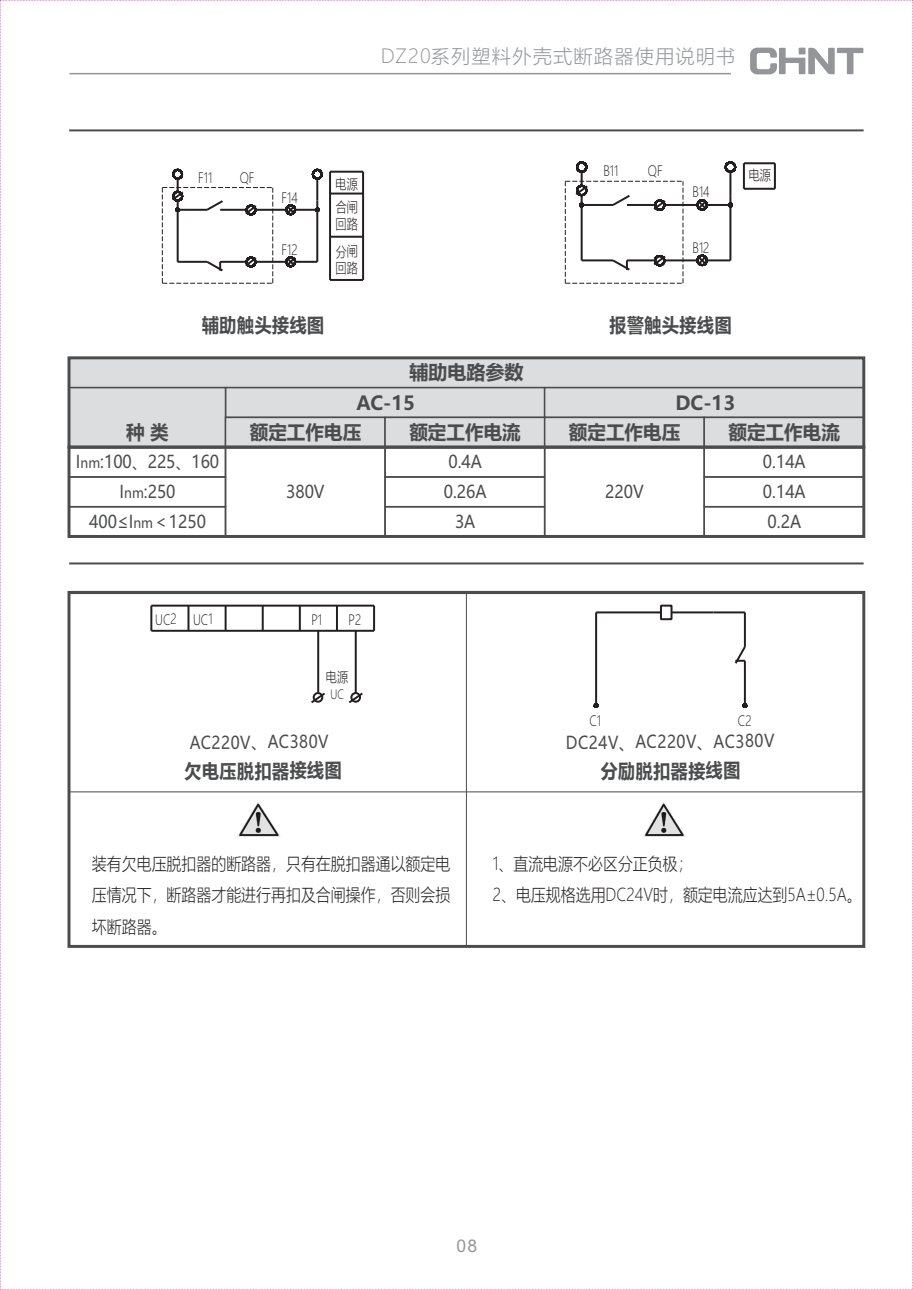
<style>
.page{position:relative;width:913px;height:1290px;background:#fff}
.page>*{position:absolute;margin:0;border:0;box-sizing:border-box;transform-origin:0 0}
.t1{font:700 19.25px "Microsoft Ya Hei";letter-spacing:.02em;color:#4b4c4d;scale:.88 1}
.t2{font:700 19.25px "Microsoft Ya Hei";color:#4b4c4d;scale:.96 1}
.t3{font:300 19.25px "Microsoft Ya Hei";letter-spacing:.06em;color:#939598}
.t4{font:700 19.25px "Microsoft Ya Hei";color:#4b4c4d}
.t5{font:300 17.5px/31.2px "Microsoft Ya Hei";color:#231f20;text-align:justify;scale:.85 1}
.t6{font:17.5px/29.8px "Microsoft Ya Hei";color:#4b4c4d;text-align:center;scale:.9 1}
.t7{font:17.5px "Microsoft Ya Hei";letter-spacing:.02em;color:#4b4c4d;scale:.88 1}
.t8{font:17.5px "Arial";color:#939598}
.t9{font:300 14px/23.1px "Microsoft Ya Hei";color:#231f20;scale:.8 1}
.s1{font-size:14px}
.s2{font-size:19.25px}
</style>
<div class="page">
<hr style="left:69px;top:73px;width:662px;height:1px;background:#939598">
<svg style="left:750px;top:48px;width:113px;height:26px"></svg>
<hr style="left:596px;top:611px;width:65px;height:2px;background:#231f20">
<hr style="left:744px;top:661px;width:2px;height:45px;background:#231f20">
<hr style="left:744px;top:612px;width:2px;height:35px;background:#231f20">
<hr style="left:671px;top:611px;width:42px;height:2px;background:#231f20">
<hr style="left:595px;top:612px;width:2px;height:94px;background:#231f20">
<hr style="left:713px;top:611px;width:32px;height:2px;background:#231f20">
<svg style="left:659px;top:604px;width:14px;height:17px"></svg>
<svg style="left:735px;top:644px;width:11px;height:22px"></svg>
<svg style="left:742px;top:703px;width:5px;height:5px"></svg>
<svg style="left:594px;top:703px;width:4px;height:5px"></svg>
<hr style="left:744px;top:162px;width:31px;height:2px;background:#231f20">
<hr style="left:774px;top:163px;width:2px;height:26px;background:#231f20">
<hr style="left:744px;top:188px;width:31px;height:2px;background:#231f20">
<div style="left:576px;top:161px;width:11px;height:12px;border:2px solid #231f20;border-radius:50%"></div>
<hr style="left:743px;top:163px;width:2px;height:26px;background:#231f20">
<div style="left:725px;top:161px;width:11px;height:12px;border:2px solid #231f20;border-radius:50%"></div>
<hr style="left:729px;top:172px;width:2px;height:23px;background:#231f20">
<hr style="left:707px;top:259px;width:23px;height:2px;background:#231f20">
<hr style="left:664px;top:259px;width:33px;height:2px;background:#231f20">
<hr style="left:707px;top:204px;width:25px;height:2px;background:#231f20">
<hr style="left:664px;top:204px;width:33px;height:2px;background:#231f20">
<hr style="left:729px;top:195px;width:2px;height:65px;background:#231f20">
<div style="left:172px;top:169px;width:11px;height:11px;border:2px solid #231f20;border-radius:50%"></div>
<hr style="left:330px;top:171px;width:33px;height:2px;background:#231f20">
<hr style="left:362px;top:172px;width:2px;height:108px;background:#231f20">
<hr style="left:330px;top:279px;width:33px;height:2px;background:#231f20">
<hr style="left:329px;top:172px;width:2px;height:108px;background:#231f20">
<hr style="left:330px;top:193px;width:33px;height:2px;background:#231f20">
<hr style="left:330px;top:236px;width:33px;height:2px;background:#231f20">
<div style="left:312px;top:169px;width:11px;height:11px;border:2px solid #231f20;border-radius:50%"></div>
<hr style="left:316px;top:179px;width:2px;height:22px;background:#231f20">
<hr style="left:295px;top:261px;width:22px;height:2px;background:#231f20">
<hr style="left:255px;top:261px;width:31px;height:2px;background:#231f20">
<hr style="left:295px;top:209px;width:24px;height:2px;background:#231f20">
<hr style="left:255px;top:209px;width:31px;height:2px;background:#231f20">
<hr style="left:316px;top:201px;width:2px;height:61px;background:#231f20">
<hr style="left:151px;top:605px;width:223px;height:2px;background:#231f20">
<hr style="left:151px;top:630px;width:223px;height:2px;background:#231f20">
<hr style="left:150px;top:606px;width:2px;height:25px;background:#231f20">
<hr style="left:187px;top:606px;width:2px;height:25px;background:#231f20">
<hr style="left:225px;top:606px;width:2px;height:25px;background:#231f20">
<hr style="left:262px;top:606px;width:2px;height:25px;background:#231f20">
<hr style="left:299px;top:606px;width:2px;height:25px;background:#231f20">
<hr style="left:336px;top:606px;width:2px;height:25px;background:#231f20">
<hr style="left:373px;top:606px;width:2px;height:25px;background:#231f20">
<hr style="left:317px;top:631px;width:2px;height:63px;background:#231f20">
<hr style="left:355px;top:631px;width:2px;height:63px;background:#231f20">
<hr style="left:69px;top:129px;width:794px;height:2px;background:#4b4c4d">
<svg style="left:67px;top:356px;width:794px;height:182px"></svg>
<div style="left:384px;top:446px;width:161px;height:32px;border:1px solid #4b4c4d"></div>
<div style="left:384px;top:476px;width:161px;height:31px;border:1px solid #4b4c4d"></div>
<div style="left:703px;top:476px;width:161px;height:31px;border:1px solid #4b4c4d"></div>
<div style="left:384px;top:506px;width:161px;height:31px;border:1px solid #4b4c4d"></div>
<div style="left:703px;top:506px;width:161px;height:31px;border:1px solid #4b4c4d"></div>
<div style="left:68px;top:356px;width:797px;height:93px;border:3px solid #4b4c4d"></div>
<div style="left:68px;top:446px;width:797px;height:92px;border:3px solid #4b4c4d"></div>
<hr style="left:69px;top:562px;width:794px;height:2px;background:#4b4c4d">
<hr style="left:466px;top:593px;width:1px;height:353px;background:#4b4c4d">
<hr style="left:69px;top:791px;width:794px;height:1px;background:#4b4c4d">
<div style="left:68px;top:591px;width:797px;height:357px;border:3px solid #4b4c4d"></div>
<img style="left:237px;top:802px;width:43px;height:35px">
<img style="left:643px;top:802px;width:43px;height:35px">
<svg style="left:696px;top:199px;width:12px;height:12px"></svg>
<svg style="left:693px;top:254px;width:15px;height:12px"></svg>
<svg style="left:565px;top:165px;width:118px;height:119px"></svg>
<svg style="left:283px;top:204px;width:15px;height:12px"></svg>
<svg style="left:283px;top:256px;width:14px;height:12px"></svg>
<svg style="left:162px;top:172px;width:111px;height:112px"></svg>
<svg style="left:311px;top:670px;width:52px;height:34px"></svg>
<p class="t3" style="left:381px;top:48px;width:356px">DZ20系列塑料外壳式断路器使用说明书</p>
<p class="t9" style="left:335px;top:173px;width:30px;rotate:-1deg">电源合闸</p>
<p class="t9" style="left:335px;top:211px;width:30px;line-height:27.7px;rotate:-1deg">回路分闸</p>
<p class="t1" style="left:202px;top:316px;width:141px">辅助触头接线图</p>
<p class="t1" style="left:609px;top:316px;width:141px">报警触头接线图</p>
<p class="t4" style="left:409px;top:364px;width:116px">辅助电路参数</p>
<p class="t2" style="left:126px;top:423px;width:46px">种 类</p>
<p class="t6" style="left:76px;top:449px;width:161px">I<span class="s1">nm</span>:100、225、160<br>I<span class="s1">nm</span>:250<br>400≤I<span class="s1">nm</span>＜1250</p>
<p class="t4" style="left:356px;top:394px;width:60px">AC-15</p>
<p class="t4" style="left:675px;top:394px;width:61px">DC-13</p>
<p class="t2" style="left:250px;top:423px;width:118px">额定工作电压</p>
<p class="t2" style="left:409px;top:423px;width:118px">额定工作电流</p>
<p class="t2" style="left:569px;top:423px;width:118px">额定工作电压</p>
<p class="t2" style="left:728px;top:423px;width:118px">额定工作电流</p>
<p class="t6" style="left:444px;top:449px;width:49px">0.4A<br>0.26A<br>3A</p>
<p class="t6" style="left:763px;top:449px;width:49px;text-align:justify">0.14A 0.14A 0.2A</p>
<p class="t6" style="left:286px;top:479px;width:44px">380V</p>
<p class="t6" style="left:605px;top:479px;width:44px">220V</p>
<p class="t9" style="left:155px;top:609px;width:73px;rotate:-1deg">UC2 UC1</p>
<p class="t7" style="left:190px;top:734px;width:159px">AC220V<span class="s2">、</span>AC380V</p>
<p class="t7" style="left:566px;top:734px;width:239px">DC24V<span class="s2">、</span>AC220V<span class="s2">、</span>AC380V</p>
<p class="t1" style="left:185px;top:762px;width:180px">欠电压脱扣器接线图</p>
<p class="t1" style="left:601px;top:762px;width:160px">分励脱扣器接线图</p>
<p class="t5" style="left:92px;top:849px;width:423px">装有欠电压脱扣器的断路器，只有在脱扣器通以额定电压情况下，断路器才能进行再扣及合闸操作，否则会损坏断路器。</p>
<p class="t5" style="left:493px;top:849px;width:436px">1、直流电源不必区分正负极；<br>2、电压规格选用DC24V时，额定电流应达到5A±0.5A。</p>
<p class="t8" style="left:457px;top:1239px;width:22px">08</p>
</div>
